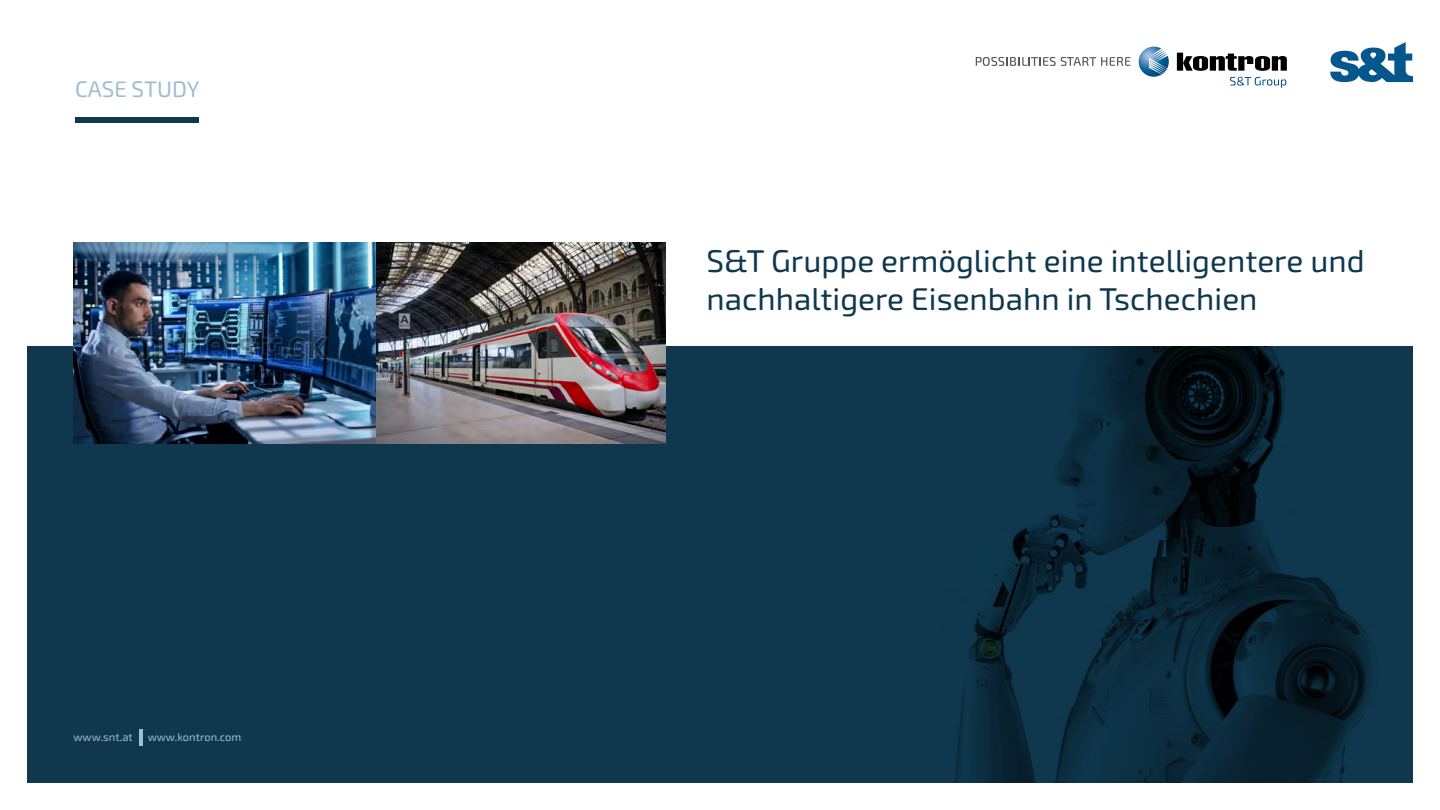
<style>
.page{position:relative;width:1440px;height:810px;background:#fff}
.page>*{position:absolute;margin:0;border:0;box-sizing:border-box;transform-origin:0 0}
.t1{font:31.5px/37.8px "Exo Soft";color:#0f384e}
.t2{font:22.5px "Exo Soft";color:#a1bcd1}
.t3{font:11.25px "Exo Soft";color:#a1bcd1}
</style>
<div class="page">
<div style="left:27px;top:346px;width:1386px;height:437px;background:#0f384e"></div>
<img style="left:955px;top:346px;width:422px;height:437px">
<img style="left:74px;top:242px;width:592px;height:201px">
<div style="left:75px;top:117px;width:124px;height:6px;background:#0f384e"></div>
<img style="left:1139px;top:47px;width:30px;height:30px">
<svg style="left:1177px;top:53px;width:110px;height:18px"></svg>
<svg style="left:976px;top:57px;width:155px;height:9px"></svg>
<svg style="left:1230px;top:77px;width:56px;height:11px"></svg>
<svg style="left:1330px;top:42px;width:83px;height:40px"></svg>
<hr style="left:139px;top:729px;width:3px;height:17px;background:#a1bcd1">
<p class="t2" style="left:75px;top:76px;width:126px">CASE STUDY</p>
<p class="t3" style="left:74px;top:731px;width:61px">www.snt.at</p>
<p class="t3" style="left:148px;top:731px;width:95px">www.kontron.com</p>
<p class="t1" style="left:707px;top:242px;width:660px">S&amp;T Gruppe ermöglicht eine intelligentere und nachhaltigere Eisenbahn in Tschechien</p>
</div>
